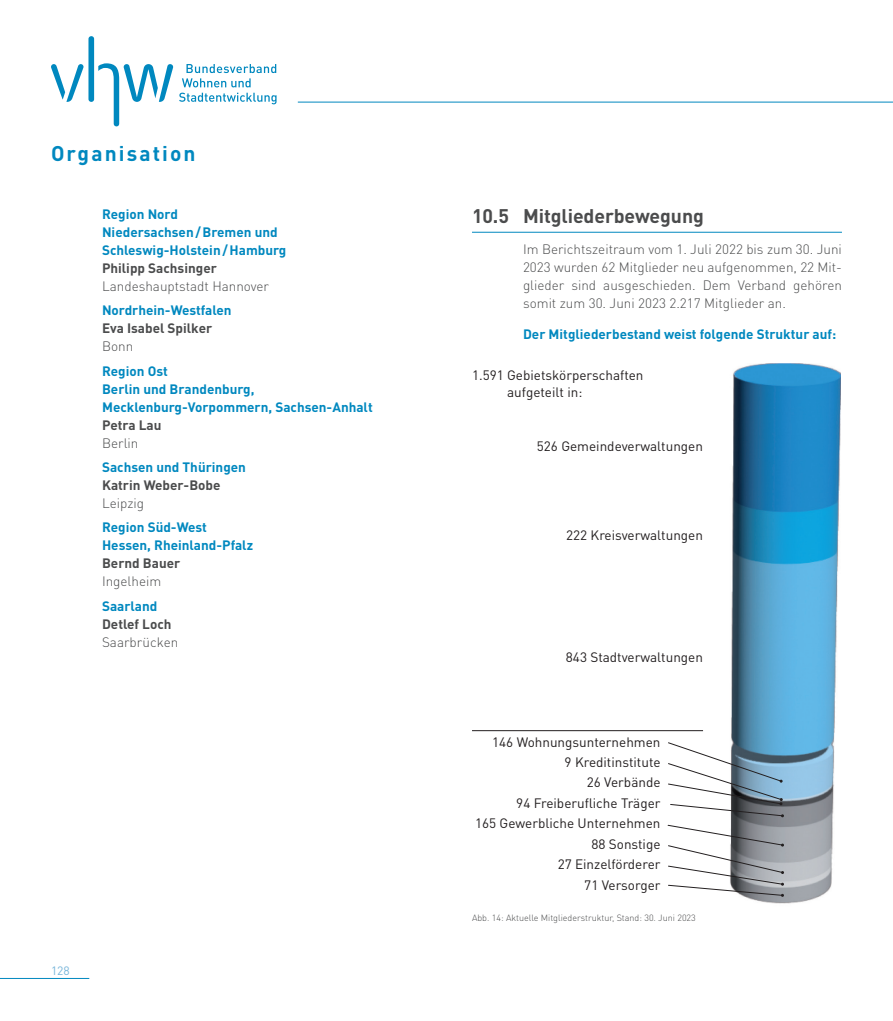
<style>
.page{position:relative;width:893px;height:1021px;background:#fff}
.page>*{position:absolute;margin:0;border:0;box-sizing:border-box;transform-origin:0 0}
.t1{font:700 21px "DIN Pro";letter-spacing:.1em;color:#0088bf}
.Überschrift_2{font:700 19.5px "DIN Pro";letter-spacing:-.005em;color:#4b4c4d}
._1__Zeile_Bold_links{font:700 13.5px/18px "DIN Pro";color:#0088bf}
.Subtext_blau{font:13.5px/16.2px "DIN Pro";color:#231f20}
.Fließtext{font:300 13.5px/18px "DIN Pro";color:#4b4c4d;text-align:justify}
.Subtext_blau-2{font:700 13.5px "DIN Pro";color:#0088bf}
._1__Zeile_Bold_links-2{font:300 13.5px/18px "DIN Pro";color:#4b4c4d}
.t2{font:12px "DIN Pro";color:#79b6da}
.Abbildungslehende{font:300 9px "DIN Pro";color:#4b4c4d}
.s1{color:#4b4c4d}
.s2{font-weight:300;color:#4b4c4d}
.s3{font-weight:700;color:#0088bf}
.s4{font-weight:700}
</style>
<div class="page">
<hr style="left:472px;top:232px;width:370px;height:1px;background:#0088bf">
<img style="left:731px;top:364px;width:109px;height:540px">
<hr style="left:472px;top:730px;width:231px;height:1px;background:#231f20">
<svg style="left:668px;top:741px;width:116px;height:76px"></svg>
<svg style="left:667px;top:824px;width:117px;height:72px"></svg>
<hr style="left:0;top:978px;width:89px;height:1px;background:#0088bf">
<hr style="left:298px;top:102px;width:595px;height:1px;background:#0088bf">
<svg style="left:179px;top:93px;width:98px;height:11px"></svg>
<svg style="left:182px;top:64px;width:94px;height:23px"></svg>
<svg style="left:51px;top:36px;width:122px;height:90px"></svg>
<h1 class="t1" style="left:51px;top:139px;width:146px">Organisation</h1>
<p class="_1__Zeile_Bold_links" style="left:102px;top:204px;width:186px">Region Nord<br>Niedersachsen/Bremen und<br>Schleswig-Holstein/Hamburg<br><span class="s1">Philipp Sachsinger<br></span><span class="s2">Landeshauptstadt Hannover</span></p>
<p class="_1__Zeile_Bold_links" style="left:102px;top:301px;width:131px">Nordrhein-Westfalen<br><span class="s1">Eva Isabel Spilker<br></span><span class="s2">Bonn</span></p>
<p class="_1__Zeile_Bold_links" style="left:102px;top:361px;width:272px">Region Ost<br>Berlin und Brandenburg,<br>Mecklenburg-Vorpommern, Sachsen-Anhalt<br><span class="s1">Petra Lau<br></span><span class="s2">Berlin</span></p>
<p class="_1__Zeile_Bold_links" style="left:102px;top:457px;width:145px">Sachsen und Thüringen<br><span class="s1">Katrin Weber-Bobe<br></span><span class="s2">Leipzig</span></p>
<p class="_1__Zeile_Bold_links" style="left:102px;top:518px;width:153px">Region Süd-West<br>Hessen, Rheinland-Pfalz<br><span class="s1">Bernd Bauer<br></span><span class="s2">Ingelheim</span></p>
<p class="_1__Zeile_Bold_links-2" style="left:102px;top:596px;width:78px"><span class="s3">Saarland<br></span><span class="s4">Detlef Loch<br></span>Saarbrücken</p>
<p class="t2" style="left:51px;top:962px;width:20px">128</p>
<p class="Überschrift_2" style="left:472px;top:203px;width:233px">10.5 Mitgliederbewegung</p>
<p class="Fließtext" style="left:523px;top:240px;width:320px">Im Berichtszeitraum vom 1. Juli 2022 bis zum 30. Juni 2023 wurden 62 Mitglieder neu aufgenommen, 22 Mit&shy;glieder sind ausgeschieden. Dem Verband gehören somit zum 30. Juni 2023 2.217 Mitglieder an.</p>
<p class="Subtext_blau-2" style="left:523px;top:325px;width:315px">Der Mitgliederbestand weist folgende Struktur auf:</p>
<p class="Subtext_blau" style="left:507px;top:367px;width:138px;text-indent:-35px">1.591 Gebietskörperschaften aufgeteilt in:</p>
<p class="Subtext_blau" style="left:537px;top:437px;width:168px">526 Gemeindeverwaltungen</p>
<p class="Subtext_blau" style="left:566px;top:526px;width:138px">222 Kreisverwaltungen</p>
<p class="Subtext_blau" style="left:566px;top:648px;width:139px">843 Stadtverwaltungen</p>
<p class="Subtext_blau" style="left:492px;top:733px;width:170px">146 Wohnungsunternehmen</p>
<p class="Subtext_blau" style="left:565px;top:753px;width:97px">9 Kreditinstitute</p>
<p class="Subtext_blau" style="left:587px;top:773px;width:75px">26 Verbände</p>
<p class="Subtext_blau" style="left:516px;top:794px;width:146px">94 Freiberufliche Träger</p>
<p class="Subtext_blau" style="left:475px;top:814px;width:187px">165 Gewerbliche Unternehmen</p>
<p class="Subtext_blau" style="left:591px;top:835px;width:71px">88 Sonstige</p>
<p class="Subtext_blau" style="left:558px;top:855px;width:104px">27 Einzelförderer</p>
<p class="Subtext_blau" style="left:584px;top:876px;width:78px">71 Versorger</p>
<p class="Abbildungslehende" style="left:472px;top:911px;width:225px">Abb. 14: Aktuelle Mitgliederstruktur, Stand: 30. Juni 2023</p>
</div>
